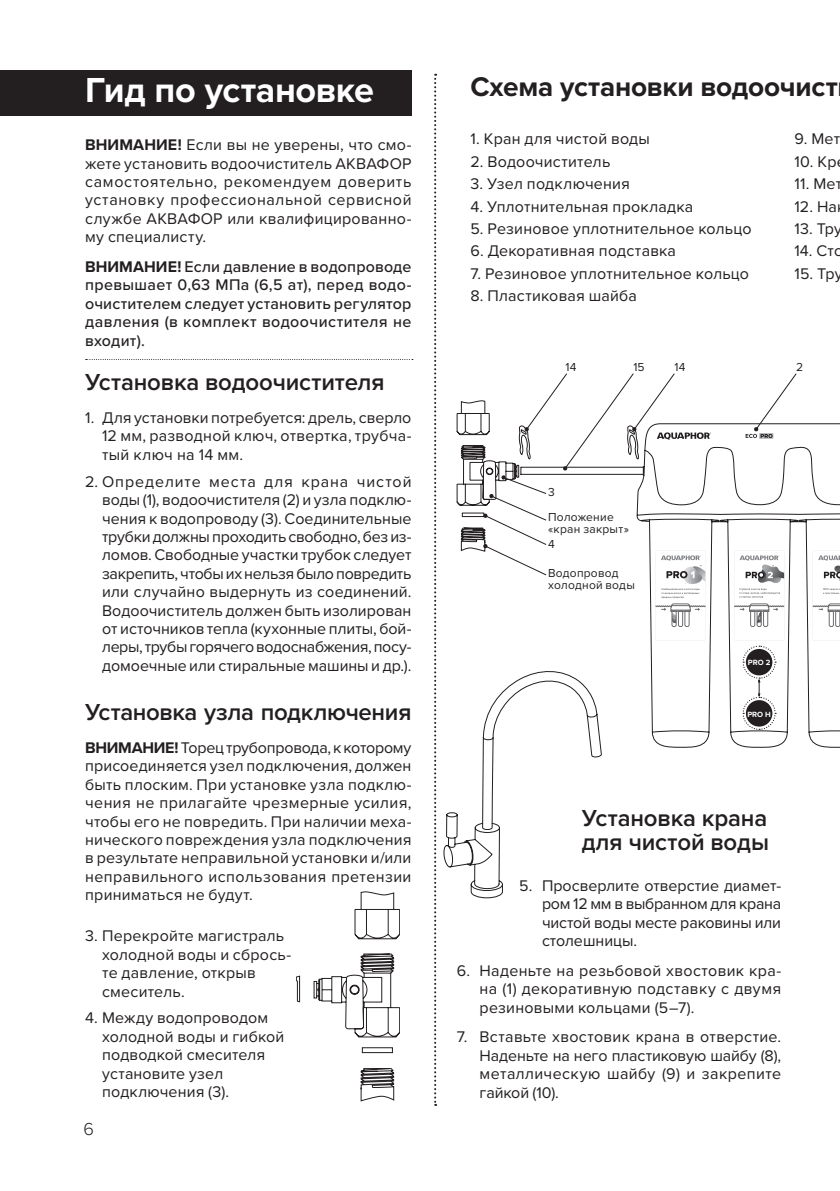
<style>
.page{position:relative;width:840px;height:1191px;background:#fff}
.page>*{position:absolute;margin:0;border:0;box-sizing:border-box;transform-origin:0 0}
.zagolovok_a{font:700 36px "Proxima Nova";letter-spacing:-.01em;color:#fff}
.zagolovok_a-2{font:700 28px "Proxima Nova";letter-spacing:-.01em;color:#231f20}
.zatgolovok_2_a{font:600 24px/24px "Proxima Nova";letter-spacing:-.005em;color:#231f20}
.t1{font:300 18px "Proxima Nova";color:#231f20}
.text_a{font:16px/18.4px "Proxima Nova";letter-spacing:.015em;color:#231f20;text-align:justify}
.внимание{font:16px/18.4px "Proxima Nova";letter-spacing:.015em;color:#231f20;text-align:justify}
.внимание-2{font:500 16px/18.4px "Proxima Nova";letter-spacing:.025em;color:#231f20;text-align:justify}
.Спасок{font:16px/18.4px "Proxima Nova";letter-spacing:.02em;color:#231f20;text-align:justify}
.t2{font:12px/12px "Proxima Nova";letter-spacing:.02em;color:#231f20}
.t3{font:700 7.8px "Proxima Nova";letter-spacing:-.005em;color:#fff}
.s1{font-weight:700}
</style>
<div class="page">
<svg style="left:456px;top:400px;width:383px;height:347px"></svg>
<div style="left:0;top:70px;width:411px;height:45px;background:#231f20"></div>
<svg style="left:86px;top:359px;width:327px;height:1px"></svg>
<svg style="left:434px;top:74px;width:2px;height:1032px"></svg>
<svg style="left:296px;top:891px;width:103px;height:210px"></svg>
<svg style="left:443px;top:634px;width:158px;height:265px"></svg>
<svg style="left:482px;top:373px;width:357px;height:357px"></svg>
<p class="zagolovok_a" style="left:85px;top:63px;width:290px">Гид по установке</p>
<p class="внимание" style="left:85px;top:135px;width:328px"><span class="s1">ВНИМАНИЕ!</span> Если вы не уверены, что смо&shy;жете установить водоочиститель АКВАФОР самостоятельно, рекомендуем доверить установку профессиональной сервисной службе АКВАФОР или квалифицированно&shy;му специалисту.</p>
<p class="внимание-2" style="left:85px;top:257px;width:327px"><span class="s1">ВНИМАНИЕ!</span> Если давление в водопроводе превышает 0,63 МПа (6,5 ат), перед водо&shy;очистителем следует установить регулятор давления (в комплект водоочистителя не входит).</p>
<p class="zatgolovok_2_a" style="left:85px;top:370px;width:301px">Установка водоочистителя</p>
<p class="text_a" style="left:102px;top:408px;width:310px;text-indent:-17px">1. Для установки потребуется: дрель, сверло 12 мм, разводной ключ, отвертка, трубча&shy;тый ключ на 14 мм.</p>
<p class="text_a" style="left:102px;top:471px;width:311px;text-indent:-17px">2. Определите места для крана чистой воды (1), водоочистителя (2) и узла подклю&shy;чения к водопроводу (3). Соединительные трубки должны проходить свободно, без из&shy;ломов. Свободные участки трубок следует закрепить, чтобы их нельзя было повредить или случайно выдернуть из соединений.<br>Водоочиститель должен быть изолирован от источников тепла (кухонные плиты, бой&shy;леры, трубы горячего водоснабжения, посу&shy;домоечные или стиральные машины и др.).</p>
<p class="zatgolovok_2_a" style="left:85px;top:699px;width:327px">Установка узла подключения</p>
<p class="внимание" style="left:85px;top:737px;width:327px"><span class="s1">ВНИМАНИЕ!</span> Торец трубопровода, к которому присоединяется узел подключения, должен быть плоским. При установке узла подклю&shy;чения не прилагайте чрезмерные усилия, чтобы его не повредить. При наличии меха&shy;нического повреждения узла подключения в результате неправильной установки и/или неправильного использования претензии приниматься не будут.</p>
<p class="text_a" style="left:102px;top:926px;width:190px;text-align:left;text-indent:-17px">3. Перекройте магистраль холодной воды и сбрось&shy;те давление, открыв смеситель.</p>
<p class="text_a" style="left:102px;top:1008px;width:183px;text-align:left;text-indent:-17px">4. Между водопроводом холодной воды и гибкой подводкой смесителя установите узел подключения (3).</p>
<p class="t1" style="left:83px;top:1119px;width:12px">6</p>
<p class="zagolovok_a-2" style="left:470px;top:66px;width:369px">Схема установки водоочист</p>
<p class="text_a" style="left:470px;top:129px;width:181px">1. Кран для чистой воды</p>
<p class="text_a" style="left:470px;top:151px;width:141px">2. Водоочиститель</p>
<p class="text_a" style="left:470px;top:174px;width:161px">3. Узел подключения</p>
<p class="text_a" style="left:470px;top:196px;width:224px">4. Уплотнительная прокладка</p>
<p class="text_a" style="left:470px;top:219px;width:282px">5. Резиновое уплотнительное кольцо</p>
<p class="text_a" style="left:470px;top:241px;width:207px">6. Декоративная подставка</p>
<p class="text_a" style="left:470px;top:263px;width:280px">7. Резиновое уплотнительное кольцо</p>
<p class="text_a" style="left:470px;top:286px;width:168px">8. Пластиковая шайба</p>
<p class="text_a" style="left:793px;top:129px;width:47px">9. Мет</p>
<p class="text_a" style="left:793px;top:151px;width:44px">10. Кр</p>
<p class="text_a" style="left:793px;top:174px;width:49px">11. Мет</p>
<p class="text_a" style="left:793px;top:196px;width:44px">12. На</p>
<p class="text_a" style="left:793px;top:219px;width:49px">13. Тру</p>
<p class="text_a" style="left:793px;top:241px;width:50px">14. Сто</p>
<p class="text_a" style="left:793px;top:263px;width:50px">15. Тру</p>
<p class="t2" style="left:565px;top:361px;width:12px">14</p>
<p class="t2" style="left:633px;top:361px;width:13px">15</p>
<p class="t2" style="left:674px;top:361px;width:12px">14</p>
<p class="t2" style="left:795px;top:361px;width:9px">2</p>
<p class="t2" style="left:548px;top:485px;width:8px">3</p>
<p class="t2" style="left:548px;top:510px;width:82px">Положение «кран закрыт»</p>
<p class="t2" style="left:548px;top:538px;width:8px">4</p>
<p class="t2" style="left:548px;top:566px;width:88px">Водопровод холодной воды</p>
<p class="t3" style="left:747px;top:656px;width:24px">PRO 2</p>
<p class="t3" style="left:747px;top:708px;width:25px">PRO H</p>
<p class="zatgolovok_2_a" style="left:581px;top:805px;width:189px">Установка крана для чистой воды</p>
<p class="text_a" style="left:541px;top:875px;width:240px;text-indent:-23px">5. Просверлите отверстие диамет&shy;ром 12 мм в выбранном для крана чистой воды месте раковины или столешницы.</p>
<p class="text_a" style="left:479px;top:960px;width:303px;text-indent:-23px">6. Наденьте на резьбовой хвостовик кра&shy;на (1) декоративную подставку с двумя резиновыми кольцами (5–7).</p>
<p class="Спасок" style="left:479px;top:1027px;width:303px;text-indent:-23px">7. Вставьте хвостовик крана в отверстие.<br>Наденьте на него пластиковую шайбу (8), металлическую шайбу (9) и закрепите гайкой (10).</p>
</div>
